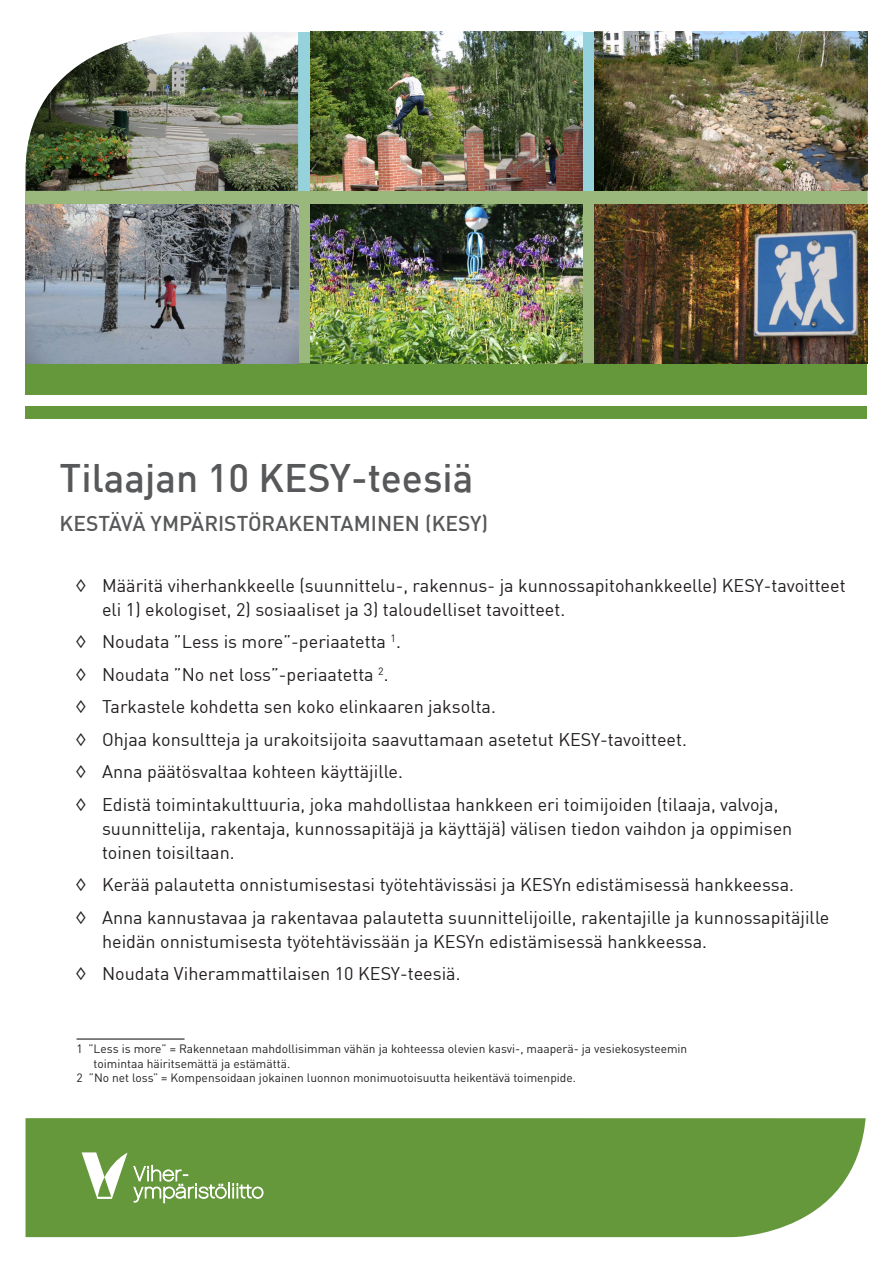
<style>
.page{position:relative;width:893px;height:1263px;background:#fff}
.page>*{position:absolute;margin:0;border:0;box-sizing:border-box;transform-origin:0 0}
.pääotsikko_DIN_mediu{font:500 39px "DIN";color:#57585a}
.pääotsikko_DIN_mediu-2{font:500 21px "DIN";color:#57585a}
.t1{font:18px/24px "DIN";color:#231f20}
.t2{font:12px/14.4px "DINOT";color:#231f20}
</style>
<div class="page">
<div style="left:211px;top:32px;width:656px;height:187px;background:#95d2db"></div>
<hr style="left:77px;top:1038px;width:108px;height:2px;background:#57585a">
<div style="left:26px;top:1118px;width:840px;height:119px;background:#65973b"></div>
<svg style="left:133px;top:1164px;width:131px;height:40px;background:#82aa60"></svg>
<svg style="left:82px;top:1152px;width:45px;height:47px"></svg>
<div style="left:26px;top:191px;width:841px;height:173px;background:#9ab87c"></div>
<div style="left:26px;top:364px;width:841px;height:31px;background:#65973b"></div>
<div style="left:26px;top:406px;width:841px;height:13px;background:#65973b"></div>
<img style="left:595px;top:205px;width:272px;height:159px">
<img style="left:310px;top:205px;width:273px;height:159px">
<img style="left:26px;top:32px;width:272px;height:159px">
<img style="left:26px;top:205px;width:272px;height:159px">
<img style="left:310px;top:32px;width:273px;height:159px">
<img style="left:595px;top:32px;width:272px;height:159px">
<p class="pääotsikko_DIN_mediu" style="left:60px;top:453px;width:415px">Tilaajan 10 KESY-teesiä</p>
<p class="pääotsikko_DIN_mediu-2" style="left:60px;top:510px;width:430px">KESTÄVÄ YMPÄRISTÖRAKENTAMINEN (KESY)</p>
<p class="t1" style="left:102px;top:573px;width:745px;text-indent:-27px">◊ Määritä viherhankkeelle (suunnittelu-, rakennus- ja kunnossapitohankkeelle) KESY-tavoitteet eli 1) ekologiset, 2) sosiaaliset ja 3) taloudelliset tavoitteet.</p>
<p class="t1" style="left:75px;top:629px;width:327px">◊ Noudata ”Less is more”-periaatetta <sup>1</sup>.</p>
<p class="t1" style="left:75px;top:662px;width:315px">◊ Noudata ”No net loss”-periaatetta <sup>2</sup>.</p>
<p class="t1" style="left:75px;top:694px;width:422px">◊ Tarkastele kohdetta sen koko elinkaaren jaksolta.</p>
<p class="t1" style="left:75px;top:727px;width:613px">◊ Ohjaa konsultteja ja urakoitsijoita saavuttamaan asetetut KESY-tavoitteet.</p>
<p class="t1" style="left:75px;top:759px;width:329px">◊ Anna päätösvaltaa kohteen käyttäjille.</p>
<p class="t1" style="left:102px;top:792px;width:692px;text-indent:-27px">◊ Edistä toimintakulttuuria, joka mahdollistaa hankkeen eri toimijoiden (tilaaja, valvoja, suunnittelija, rakentaja, kunnossapitäjä ja käyttäjä) välisen tiedon vaihdon ja oppimisen toinen toisiltaan.</p>
<p class="t1" style="left:75px;top:872px;width:720px">◊ Kerää palautetta onnistumisestasi työtehtävissäsi ja KESYn edistämisessä hankkeessa.</p>
<p class="t1" style="left:102px;top:905px;width:729px;text-indent:-27px">◊ Anna kannustavaa ja rakentavaa palautetta suunnittelijoille, rakentajille ja kunnossapitäjille heidän onnistumisesta työtehtävissään ja KESYn edistämisessä hankkeessa.</p>
<p class="t1" style="left:75px;top:961px;width:387px">◊ Noudata Viherammattilaisen 10 KESY-teesiä.</p>
<p class="t2" style="left:94px;top:1042px;width:595px;text-indent:-17px">1 ”Less is more” = Rakennetaan mahdollisimman vähän ja kohteessa olevien kasvi-, maaperä- ja vesiekosysteemin toimintaa häiritsemättä ja estämättä.</p>
<p class="t2" style="left:77px;top:1070px;width:501px">2 ”No net loss” = Kompensoidaan jokainen luonnon monimuotoisuutta heikentävä toimenpide.</p>
</div>
